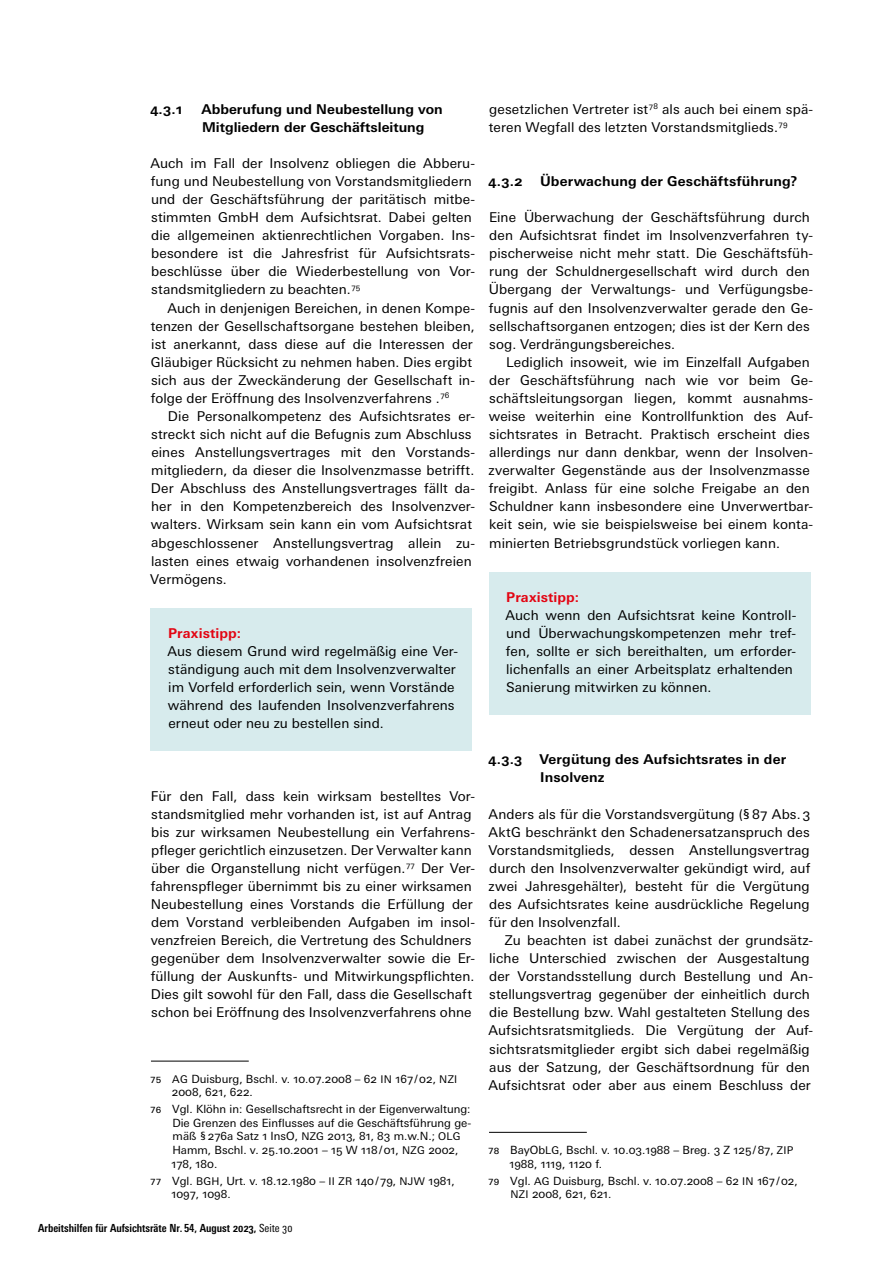
<style>
.page{position:relative;width:893px;height:1263px;background:#fff}
.page>*{position:absolute;margin:0;border:0;box-sizing:border-box;transform-origin:0 0}
.t1{font:13.5px/18px "Univers Next Pro";letter-spacing:.005em;color:#000}
.t2{font:700 13.5px/18px "Univers Next Pro";color:#000}
.t3{font:700 13.5px "Univers Next Pro";letter-spacing:.01em;color:#e30513}
.t4{font:11.25px/13.5px "Univers Next Pro";color:#000}
.t5{font:700 condensed 11.1px "Univers Next Pro";color:#000}
.s1{font-size:10.65px}
.s2{font-weight:400}
</style>
<div class="page">
<div style="left:151px;top:608px;width:321px;height:52px;background:#d7ebed"></div>
<div style="left:151px;top:627px;width:321px;height:124px;background:#d7ebed"></div>
<hr style="left:151px;top:1061px;width:98px;height:1px;background:#000">
<div style="left:489px;top:572px;width:321px;height:52px;background:#d7ebed"></div>
<div style="left:489px;top:590px;width:321px;height:125px;background:#d7ebed"></div>
<hr style="left:489px;top:1132px;width:98px;height:1px;background:#000">
<p class="t2" style="left:150px;top:100px;width:34px">4.3.1</p>
<p class="t2" style="left:202px;top:100px;width:243px">Abberufung und Neubestellung von<br>Mitgliedern der Geschäftsleitung</p>
<p class="t1" style="left:150px;top:154px;width:326px">Auch im Fall der Insolvenz obliegen die Abberu&shy;fung und Neubestellung von Vorstandsmitgliedern und der Geschäftsführung der paritätisch mitbe&shy;stimmten GmbH dem Aufsichtsrat. Dabei gelten die allgemeinen aktienrechtlichen Vorgaben. Ins&shy;besondere ist die Jahresfrist für Aufsichtsrats&shy;beschlüsse über die Wiederbestellung von Vor&shy;standsmitgliedern zu beachten. <sup>75</sup></p>
<p class="t1" style="left:151px;top:299px;width:326px;text-indent:17px">Auch in denjenigen Bereichen, in denen Kompe&shy;tenzen der Gesellschaftsorgane bestehen bleiben, ist anerkannt, dass diese auf die Interessen der Gläubiger Rücksicht zu nehmen haben. Dies ergibt sich aus der Zweckänderung der Gesellschaft in&shy;folge der Eröffnung des Insolvenzverfahrens . <sup>76</sup></p>
<p class="t1" style="left:150px;top:407px;width:326px;text-indent:18px">Die Personalkompetenz des Aufsichtsrates er&shy;streckt sich nicht auf die Befugnis zum Abschluss eines Anstellungsvertrages mit den Vorstands&shy;mitgliedern, da dieser die Insolvenzmasse betrifft.<br>Der Abschluss des Anstellungsvertrages fällt da&shy;her in den Kompetenzbereich des Insolvenzver&shy;walters. Wirksam sein kann ein vom Aufsichtsrat abgeschlossener Anstellungsvertrag allein zu&shy;lasten eines etwaig vorhandenen insolvenzfreien Vermögens.</p>
<p class="t3" style="left:168px;top:625px;width:74px">Praxistipp:</p>
<p class="t1" style="left:167px;top:642px;width:292px">Aus diesem Grund wird regelmäßig eine Ver&shy;ständigung auch mit dem Insolvenzverwalter im Vorfeld erforderlich sein, wenn Vorstände während des laufenden Insolvenzverfahrens erneut oder neu zu bestellen sind.</p>
<p class="t1" style="left:151px;top:787px;width:326px">Für den Fall, dass kein wirksam bestelltes Vor&shy;standsmitglied mehr vorhanden ist, ist auf Antrag bis zur wirksamen Neubestellung ein Verfahrens&shy;pfleger gerichtlich einzusetzen. Der Verwalter kann über die Organstellung nicht verfügen. <sup>77</sup> Der Ver&shy;fahrenspfleger übernimmt bis zu einer wirksamen Neubestellung eines Vorstands die Erfüllung der dem Vorstand verbleibenden Aufgaben im insol&shy;venzfreien Bereich, die Vertretung des Schuldners gegenüber dem Insolvenzverwalter sowie die Er&shy;füllung der Auskunfts- und Mitwirkungspflichten.<br>Dies gilt sowohl für den Fall, dass die Gesellschaft schon bei Eröffnung des Insolvenzverfahrens ohne</p>
<p class="t4" style="left:172px;top:1072px;width:287px;text-indent:-22px">75 <span class="s1">AG</span> Duisburg, Bschl. v. 10.07.2008 – 62 <span class="s1">IN</span> 167/02, <span class="s1">NZI<br></span>2008, 621, 622.</p>
<p class="t4" style="left:171px;top:1102px;width:301px;text-indent:-21px">76 Vgl. Klöhn in: Gesellschaftsrecht in der Eigenverwaltung:<br>Die Grenzen des Einflusses auf die Geschäftsführung ge&shy;mäß §276a Satz 1 InsO, <span class="s1">NZG</span> 2013, 81, 83 m.w.N.; <span class="s1">OLG </span>Hamm, Bschl. v. 25.10.2001 – 15 W 118/01, <span class="s1">NZG</span> 2002, 178, 180.</p>
<p class="t4" style="left:171px;top:1174px;width:285px;text-indent:-21px">77 Vgl. <span class="s1">BGH</span>, Urt. v. 18.12.1980 – <span class="s1">II ZR</span> 140/79, <span class="s1">NJW</span> 1981,<br>1097, 1098.</p>
<p class="t5" style="left:38px;top:1221px;width:256px">Arbeitshilfen für Aufsichtsräte Nr. 54, August 2023, <span class="s2">Seite 30</span></p>
<p class="t1" style="left:489px;top:100px;width:326px">gesetzlichen Vertreter ist <sup>78</sup> als auch bei einem spä&shy;teren Wegfall des letzten Vorstandsmitglieds. <sup>79</sup></p>
<p class="t2" style="left:488px;top:172px;width:36px">4.3.2</p>
<p class="t2" style="left:540px;top:172px;width:259px">Überwachung der Geschäftsführung?</p>
<p class="t1" style="left:489px;top:208px;width:326px">Eine Überwachung der Geschäftsführung durch den Aufsichtsrat findet im Insolvenzverfahren ty&shy;pischerweise nicht mehr statt. Die Geschäftsfüh&shy;rung der Schuldnergesellschaft wird durch den Übergang der Verwaltungs- und Verfügungsbe&shy;fugnis auf den Insolvenzverwalter gerade den Ge&shy;sellschaftsorganen entzogen; dies ist der Kern des sog. Verdrängungsbereiches.</p>
<p class="t1" style="left:489px;top:353px;width:326px;text-indent:17px">Lediglich insoweit, wie im Einzelfall Aufgaben der Geschäftsführung nach wie vor beim Ge&shy;schäftsleitungsorgan liegen, kommt ausnahms&shy;weise weiterhin eine Kontrollfunktion des Auf&shy;sichtsrates in Betracht. Praktisch erscheint dies allerdings nur dann denkbar, wenn der Insolven&shy;zverwalter Gegenstände aus der Insolvenzmasse freigibt. Anlass für eine solche Freigabe an den Schuldner kann insbesondere eine Unverwertbar&shy;keit sein, wie sie beispielsweise bei einem konta&shy;minierten Betriebsgrundstück vorliegen kann.</p>
<p class="t3" style="left:506px;top:589px;width:74px">Praxistipp:</p>
<p class="t1" style="left:506px;top:606px;width:292px">Auch wenn den Aufsichtsrat keine Kontroll&shy;und Überwachungskompetenzen mehr tref&shy;fen, sollte er sich bereithalten, um erforder&shy;lichenfalls an einer Arbeitsplatz erhaltenden Sanierung mitwirken zu können.</p>
<p class="t2" style="left:488px;top:750px;width:36px">4.3.3</p>
<p class="t2" style="left:539px;top:750px;width:248px">Vergütung des Aufsichtsrates in der<br>Insolvenz</p>
<p class="t1" style="left:488px;top:805px;width:323px;text-align:justify">Anders als für die Vorstandsvergütung (§87 Abs.3<br>AktG beschränkt den Schadenersatzanspruch des Vorstandsmitglieds, dessen Anstellungsvertrag durch den Insolvenzverwalter gekündigt wird, auf zwei Jahresgehälter), besteht für die Vergütung des Aufsichtsrates keine ausdrückliche Regelung für den Insolvenzfall.</p>
<p class="t1" style="left:488px;top:931px;width:326px;text-indent:16px">Zu beachten ist dabei zunächst der grundsätz&shy;liche Unterschied zwischen der Ausgestaltung der Vorstandsstellung durch Bestellung und An&shy;stellungsvertrag gegenüber der einheitlich durch die Bestellung bzw. Wahl gestalteten Stellung des Aufsichtsratsmitglieds. Die Vergütung der Auf&shy;sichtsratsmitglieder ergibt sich dabei regelmäßig aus der Satzung, der Geschäftsordnung für den Aufsichtsrat oder aber aus einem Beschluss der</p>
<p class="t4" style="left:509px;top:1143px;width:285px;text-indent:-21px">78 BayOb<span class="s1">LG</span>, Bschl. v. 10.03.1988 – Breg. 3 Z 125/87, <span class="s1">ZIP<br></span>1988, 1119, 1120 f.</p>
<p class="t4" style="left:510px;top:1174px;width:289px;text-indent:-22px">79 Vgl. <span class="s1">AG</span> Duisburg, Bschl. v. 10.07.2008 – 62 <span class="s1">IN</span> 167/02,<br><span class="s1">NZI</span> 2008, 621, 621.</p>
</div>
